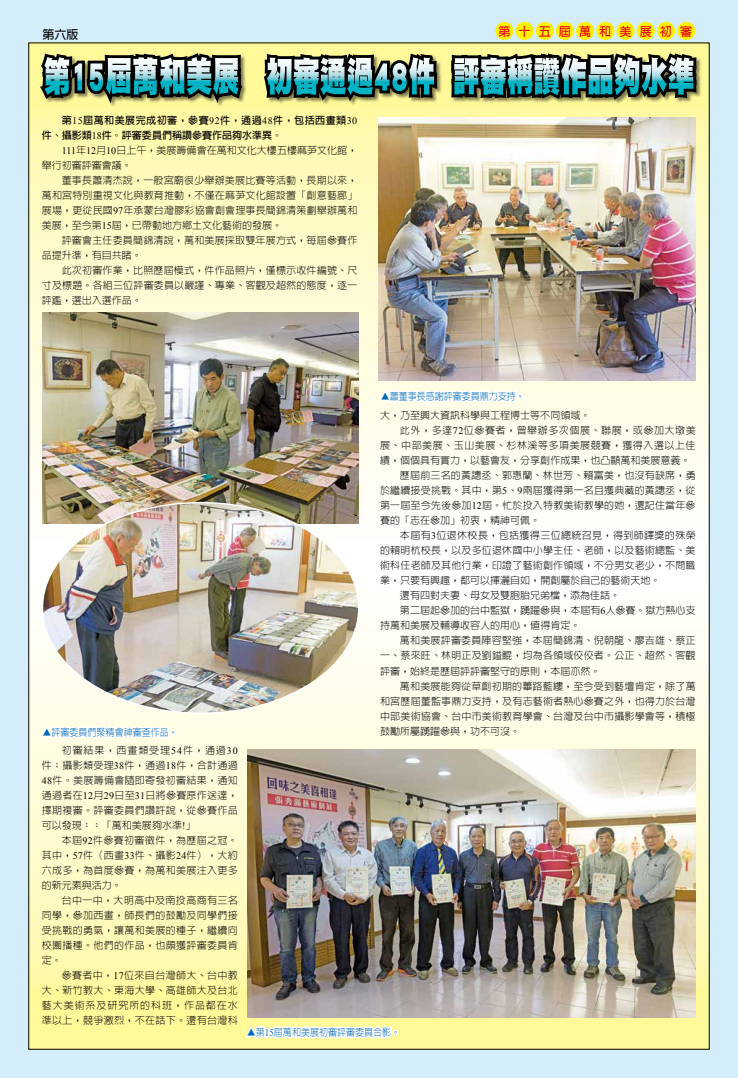
<style>
.page{position:relative;width:738px;height:1078px;background:#fff}
.page>*{position:absolute;margin:0;border:0;box-sizing:border-box;transform-origin:0 0}
.t1{font:40px "DF Hei Std W12";color:#fff;scale:.67 1}
.t2{font:700 12px "Lin Gothic";color:#e60012}
.t3{font:700 12px "Lin Gothic";color:#000}
.t4{font:300 10px/15px "Lin Gothic";letter-spacing:.015em;color:#000;text-align:justify}
.t5{font:700 10px/15px "Lin Gothic";color:#000}
.t6{font:300 10px "Lin Gothic";color:#0068b7;scale:.9 1}
.t7{font:300 10px "Lin Gothic";letter-spacing:.05em;color:#000}
.t8{font:300 10px "Lin Gothic";letter-spacing:.055em;color:#000}
.t9{font:300 10px "Lin Gothic";letter-spacing:.035em;color:#000}
.s1{font-family:"Times New Roman";font-weight:400}
</style>
<div class="page">
<div style="left:0;top:0;width:737px;height:1077px;background:#d3edfb"></div>
<div style="left:28px;top:43px;width:681px;height:518px;background:linear-gradient(to bottom,#fff89c,#fcfbff)"></div>
<div style="left:28px;top:553px;width:681px;height:496px;background:linear-gradient(to bottom,#fff,#fef89c)"></div>
<div style="left:595px;top:22px;width:19px;height:18px;background:#fff100;border-radius:50%"></div>
<div style="left:495px;top:22px;width:18px;height:18px;background:#fff100;border-radius:50%"></div>
<div style="left:616px;top:22px;width:18px;height:18px;background:#fff100;border-radius:50%"></div>
<div style="left:515px;top:22px;width:18px;height:18px;background:#fff100;border-radius:50%"></div>
<div style="left:555px;top:22px;width:18px;height:18px;background:#fff100;border-radius:50%"></div>
<div style="left:636px;top:22px;width:18px;height:18px;background:#fff100;border-radius:50%"></div>
<div style="left:535px;top:22px;width:18px;height:18px;background:#fff100;border-radius:50%"></div>
<div style="left:575px;top:22px;width:18px;height:18px;background:#fff100;border-radius:50%"></div>
<div style="left:656px;top:22px;width:18px;height:18px;background:#fff100;border-radius:50%"></div>
<div style="left:676px;top:22px;width:18px;height:18px;background:#fff100;border-radius:50%"></div>
<div style="left:40px;top:53px;width:661px;height:56px;background:#000;opacity:.5"></div>
<svg style="left:35px;top:49px;width:211px;height:71px;background:#757248"></svg>
<svg style="left:260px;top:42px;width:180px;height:66px;background:#67643e"></svg>
<svg style="left:447px;top:29px;width:252px;height:106px;background:#858350"></svg>
<img style="left:43px;top:312px;width:315px;height:190px">
<img style="left:378px;top:118px;width:316px;height:262px">
<img style="left:247px;top:749px;width:447px;height:268px">
<img style="left:43px;top:502px;width:315px;height:211px">
<svg style="left:39px;top:713px;width:139px;height:27px;background:#fffdef"></svg>
<svg style="left:376px;top:388px;width:149px;height:199px;background:#fffdf5"></svg>
<svg style="left:243px;top:987px;width:157px;height:63px;background:#cec8a7"></svg>
<p class="t3" style="left:43px;top:29px;width:37px">第六版</p>
<p class="t2" style="left:498px;top:25px;width:195px">第 十 五 屆 萬 和 美 展 初 審</p>
<h1 class="t1" style="left:43px;top:54px;width:972px">第15屆萬和美展 初審通過48件 評審稱讚作品夠水準</h1>
<p class="t5" style="left:42px;top:112px;width:317px;text-indent:20px">第<span class="s1">15</span>屆萬和美展完成初審，參賽<span class="s1">92</span>件，通過<span class="s1">48</span>件，包括西畫類<span class="s1">30</span>件、攝影類<span class="s1">18</span>件。評審委員們稱讚參賽作品夠水準異。</p>
<p class="t4" style="left:42px;top:142px;width:317px;text-indent:20px"><span class="s1">111</span>年<span class="s1">12</span>月<span class="s1">10</span>日上午，美展籌備會在萬和文化大樓五樓麻芛文化館，舉行初審評審會議。</p>
<p class="t4" style="left:42px;top:172px;width:317px;text-indent:20px">董事長蕭清杰說，一般宮廟很少舉辦美展比賽等活動，長期以來，萬和宮特別重視文化與教育推動，不僅在麻芛文化館設置「創意藝廊」展場，更從民國<span class="s1">97</span>年承蒙台灣膠彩協會創會理事長簡錦清策劃舉辦萬和美展，至今第<span class="s1">15</span>屆，已帶動地方鄉土文化藝術的發展。</p>
<p class="t4" style="left:42px;top:232px;width:317px;text-indent:20px">評審會主任委員簡錦清說，萬和美展採取雙年展方式，每屆參賽作品提升準，有目共睹。</p>
<p class="t4" style="left:42px;top:262px;width:317px;text-indent:20px">此次初審作業，比照歷屆模式，件作品照片，僅標示收件編號、尺寸及標題。各組三位評審委員以嚴謹、專業、客觀及超然的態度，逐一評鑑，選出入選作品。</p>
<p class="t6" style="left:380px;top:391px;width:161px">▲蕭董事長感謝評審委員鼎力支持。</p>
<p class="t4" style="left:380px;top:408px;width:212px">大，乃至興大資訊科學與工程博士等不同領域。</p>
<p class="t8" style="left:399px;top:425px;width:297px">此外，多達<span class="s1">72</span>位參賽者，曾舉辦多次個展、聯展，或參加大墩美</p>
<p class="t7" style="left:380px;top:440px;width:317px">展、中部美展、玉山美展、杉林溪等多項美展競賽，獲得入選以上佳</p>
<p class="t4" style="left:380px;top:453px;width:311px">績，個個具有實力，以藝會友，分享創作成果，也凸顯萬和美展意義。</p>
<p class="t4" style="left:399px;top:468px;width:297px">歷屆前三名的黃譓丞、郭惠蘭、林世芳、賴富美，也沒有缺席，勇</p>
<p class="t4" style="left:380px;top:483px;width:317px">於繼續接受挑戰。其中，第<span class="s1">5</span>、<span class="s1">9</span>兩屆獲得第一名且獲典藏的黃譓丞，從</p>
<p class="t4" style="left:380px;top:498px;width:317px">第一屆至今先後參加<span class="s1">12</span>屆。忙於投入特教美術教學的她，還記住當年參</p>
<p class="t4" style="left:380px;top:513px;width:161px">賽的「志在參加」初衷，精神可佩。</p>
<p class="t9" style="left:399px;top:530px;width:297px">本屆有<span class="s1">3</span>位退休校長，包括獲得三位總統召見，得到師鐸獎的殊榮</p>
<p class="t4" style="left:380px;top:543px;width:317px">的賴明杭校長，以及多位退休國中小學主任、老師，以及藝術總監、美</p>
<p class="t4" style="left:380px;top:558px;width:317px">術科任老師及其他行業，印證了藝術創作領域，不分男女老少，不問職</p>
<p class="t4" style="left:380px;top:573px;width:281px">業，只要有興趣，都可以揮灑自如，開創屬於自己的藝術天地。</p>
<p class="t4" style="left:399px;top:588px;width:221px">還有四對夫妻、母女及雙胞胎兄弟檔，添為佳話。</p>
<p class="t4" style="left:399px;top:603px;width:297px">第二屆起參加的台中監獄，踴躍參與，本屆有<span class="s1">6</span>人參賽。獄方熱心支</p>
<p class="t4" style="left:380px;top:618px;width:201px">持萬和美展及輔導收容人的用心，值得肯定。</p>
<p class="t4" style="left:399px;top:633px;width:297px">萬和美展評審委員陣容堅強，本屆簡錦清、倪朝龍、廖吉雄、蔡正</p>
<p class="t4" style="left:380px;top:648px;width:317px">一、蔡來旺、林明正及劉鎰鯤，均為各領域佼佼者。公正、超然、客觀</p>
<p class="t4" style="left:380px;top:663px;width:221px">評審，始終是歷屆評評審堅守的原則，本屆亦然。</p>
<p class="t4" style="left:399px;top:678px;width:297px">萬和美展能夠從草創初期的蓽路藍縷，至今受到藝壇肯定，除了萬</p>
<p class="t4" style="left:380px;top:693px;width:317px">和宮歷屆董監事鼎力支持，及有志藝術者熱心參賽之外，也得力於台灣</p>
<p class="t4" style="left:380px;top:708px;width:317px">中部美術協會、台中市美術教育學會、台灣及台中市攝影學會等，積極</p>
<p class="t6" style="left:43px;top:727px;width:151px">▲評審委員們聚精會神審查作品。</p>
<p class="t4" style="left:380px;top:723px;width:141px">鼓勵所屬踴躍參與，功不可沒。</p>
<p class="t4" style="left:42px;top:742px;width:197px;text-indent:20px">初審結果，西畫類受理<span class="s1">54</span>件，通過<span class="s1">30</span>件；攝影類受理<span class="s1">38</span>件，通過<span class="s1">18</span>件，合計通過<span class="s1">48</span>件。美展籌備會隨即寄發初審結果，通知通過者在<span class="s1">12</span>月<span class="s1">29</span>日至<span class="s1">31</span>日將參賽原作送達，擇期複審。評審委員們讚許說，從參賽作品可以發現：：「萬和美展夠水準<span class="s1">!</span>」</p>
<p class="t4" style="left:42px;top:832px;width:197px;text-indent:20px">本屆<span class="s1">92</span>件參賽初審徵件，為歷屆之冠。其中，<span class="s1">57</span>件（西畫<span class="s1">33</span>件、攝影<span class="s1">24</span>件），大約六成多，為首度參賽，為萬和美展注入更多的新元素與活力。</p>
<p class="t4" style="left:42px;top:892px;width:197px;text-indent:20px">台中一中，大明高中及南投高商有三名同學，參加西畫，師長們的鼓勵及同學們接受挑戰的勇氣，讓萬和美展的種子，繼續向校園播種。他們的作品，也頗獲評審委員肯定。</p>
<p class="t4" style="left:42px;top:967px;width:197px;text-indent:20px">參賽者中，<span class="s1">17</span>位來自台灣師大、台中教大、新竹教大、東海大學、高雄師大及台北藝大美術系及研究所的科班，作品都在水準以上，競爭激烈，不在話下。還有台灣科</p>
<p class="t6" style="left:247px;top:1027px;width:171px">▲第<span class="s1">15</span>屆萬和美展初審評審委員合影。</p>
</div>
